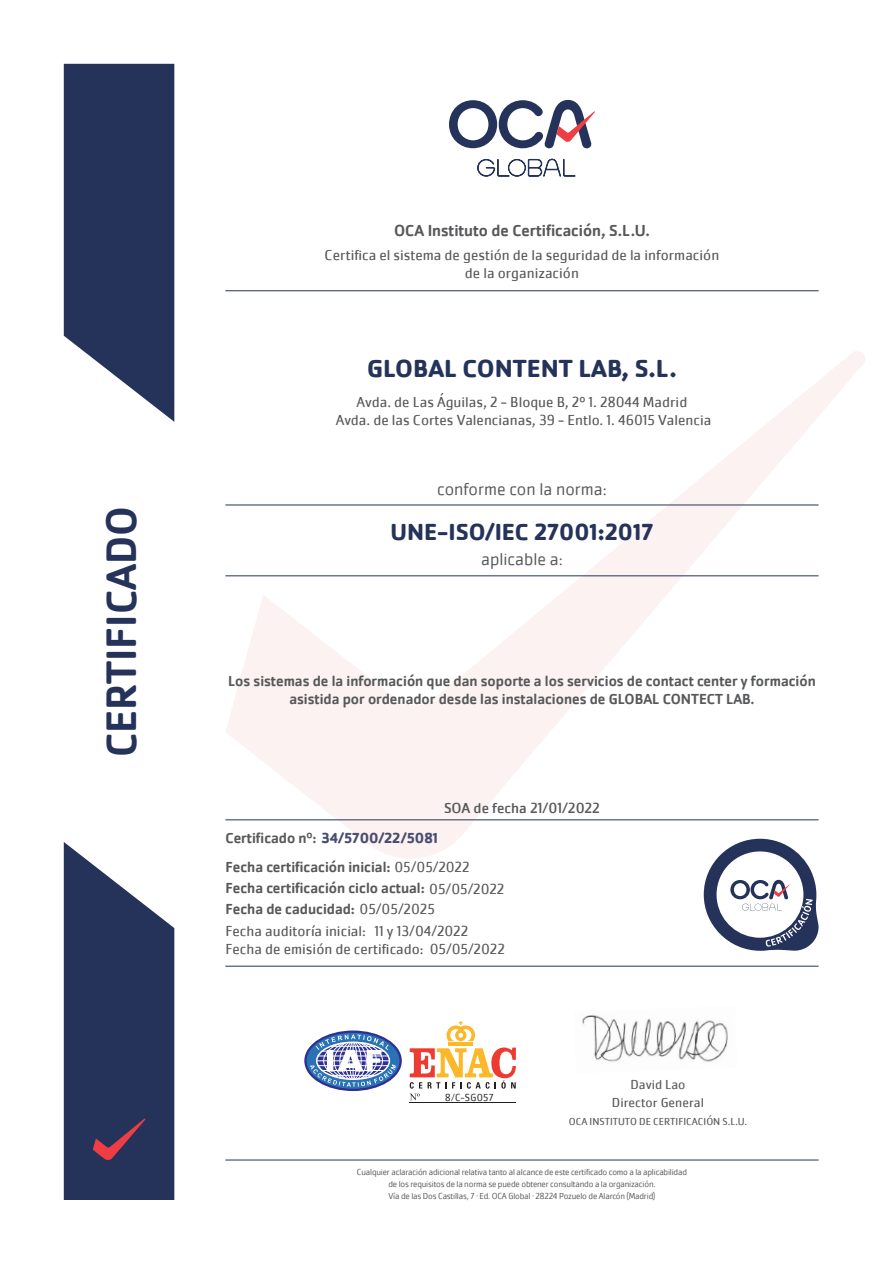
<style>
.page{position:relative;width:893px;height:1263px;background:#fff}
.page>*{position:absolute;margin:0;border:0;box-sizing:border-box;transform-origin:0 0}
.t1{font:500 43.95px "Cachet Pro";color:#25335a}
.t2{font:700 25.5px "Cachet Pro";color:#25335a}
.t3{font:700 24px "Cachet Pro";color:#25335a}
.t4{font:300 18px "Cachet Pro";color:#57585a}
.t5{font:500 16.5px "Cachet Pro";color:#57585a}
.t6{font:500 15px/18px "Cachet Pro";color:#57585a;text-align:center}
.t7{font:15px "Cachet Pro";color:#57585a}
.t8{font:700 15px "Cachet Pro";color:#494e6e}
.t9{font:15px "Cachet Pro";color:#57585a}
.t10{font:13.5px "Cachet Pro";color:#57585a}
.t11{font:10.5px "Cachet Pro";color:#57585a}
.t12{font:300 10.5px "Cachet Pro";letter-spacing:.025em;color:#231f20}
.t13{font:300 9px "Cachet Pro";letter-spacing:-.02em;color:#57585a}
.s1{font-weight:500;color:#57585a}
.s2{font-weight:400}
</style>
<div class="page">
<svg style="left:225px;top:351px;width:640px;height:507px"></svg>
<svg style="left:64px;top:64px;width:110px;height:358px;background:#3f4b6d"></svg>
<svg style="left:449px;top:100px;width:146px;height:48px"></svg>
<svg style="left:477px;top:159px;width:99px;height:18px"></svg>
<svg style="left:64px;top:842px;width:110px;height:358px;background:#414b6d"></svg>
<hr style="left:225px;top:290px;width:594px;height:1px;background:#25335a">
<hr style="left:225px;top:575px;width:594px;height:1px;background:#25335a">
<hr style="left:225px;top:505px;width:594px;height:1px;background:#25335a">
<hr style="left:225px;top:819px;width:594px;height:1px;background:#25335a">
<hr style="left:225px;top:966px;width:594px;height:1px;background:#25335a">
<svg style="left:704px;top:839px;width:115px;height:112px"></svg>
<hr style="left:225px;top:1160px;width:594px;height:1px;background:#25335a">
<hr style="left:449px;top:1042px;width:24px;height:4px;background:#fcb828">
<svg style="left:446px;top:1021px;width:29px;height:20px"></svg>
<hr style="left:410px;top:1102px;width:106px;height:1px;background:#231f20">
<svg style="left:410px;top:1047px;width:106px;height:53px"></svg>
<svg style="left:305px;top:1032px;width:96px;height:58px"></svg>
<div style="left:304px;top:1030px;width:98px;height:61px;border:2px solid #2e3092;border-radius:50%"></div>
<svg style="left:310px;top:1034px;width:86px;height:53px"></svg>
<img style="left:582px;top:1015px;width:146px;height:47px">
<p class="t1" style="left:96px;top:757px;width:253px;rotate:-90deg">CERTIFICADO</p>
<p class="t5" style="left:394px;top:221px;width:257px">OCA Instituto de Certificación, S.L.U.</p>
<p class="t7" style="left:325px;top:246px;width:396px">Certifica el sistema de gestión de la seguridad de la información</p>
<p class="t7" style="left:465px;top:264px;width:116px">de la organización</p>
<p class="t2" style="left:367px;top:353px;width:311px">GLOBAL CONTENT LAB, S.L.</p>
<p class="t7" style="left:357px;top:393px;width:332px">Avda. de Las Águilas, 2 - Bloque B, 2º 1. 28044 Madrid</p>
<p class="t7" style="left:336px;top:411px;width:377px">Avda. de las Cortes Valencianas, 39 - Entlo. 1. 46015 Valencia</p>
<p class="t4" style="left:437px;top:479px;width:171px">conforme con la norma:</p>
<p class="t3" style="left:390px;top:517px;width:264px">UNE-ISO/IEC 27001:2017</p>
<p class="t4" style="left:481px;top:549px;width:83px">aplicable a:</p>
<p class="t6" style="left:228px;top:672px;width:589px">Los sistemas de la información que dan soporte a los servicios de contact center y formación asistida por ordenador desde las instalaciones de GLOBAL CONTECT LAB.</p>
<p class="t9" style="left:444px;top:799px;width:157px">SOA de fecha 21/01/2022</p>
<p class="t8" style="left:225px;top:828px;width:214px"><span class="s1">Certificado nº:</span> 34/5700/22/5081</p>
<p class="t6" style="left:225px;top:858px;width:246px">Fecha certificación inicial: <span class="s2">05/05/2022</span></p>
<p class="t6" style="left:225px;top:879px;width:281px">Fecha certificación ciclo actual: <span class="s2">05/05/2022</span></p>
<p class="t6" style="left:225px;top:900px;width:211px">Fecha de caducidad: <span class="s2">05/05/2025</span></p>
<p class="t7" style="left:374px;top:922px;width:95px">11 y 13/04/2022</p>
<p class="t7" style="left:225px;top:940px;width:281px">Fecha de emisión de certificado: 05/05/2022</p>
<p class="t7" style="left:225px;top:922px;width:142px">Fecha auditoría inicial:</p>
<p class="t12" style="left:445px;top:1091px;width:50px">8/C-SG057</p>
<p class="t10" style="left:630px;top:1076px;width:56px">David Lao</p>
<p class="t11" style="left:569px;top:1115px;width:180px">OCA INSTITUTO DE CERTIFICACIÓN S.L.U.</p>
<p class="t10" style="left:612px;top:1094px;width:93px">Director General</p>
<p class="t13" style="left:357px;top:1166px;width:332px">Cualquier aclaración adicional relativa tanto al alcance de este certificado como a la aplicabilidad</p>
<p class="t13" style="left:388px;top:1178px;width:269px">de los requisitos de la norma se puede obtener consultando a la organización.</p>
<p class="t13" style="left:388px;top:1190px;width:268px">Vía de las Dos Castillas, 7 · Ed. OCA Global · 28224 Pozuelo de Alarcón (Madrid)</p>
</div>
